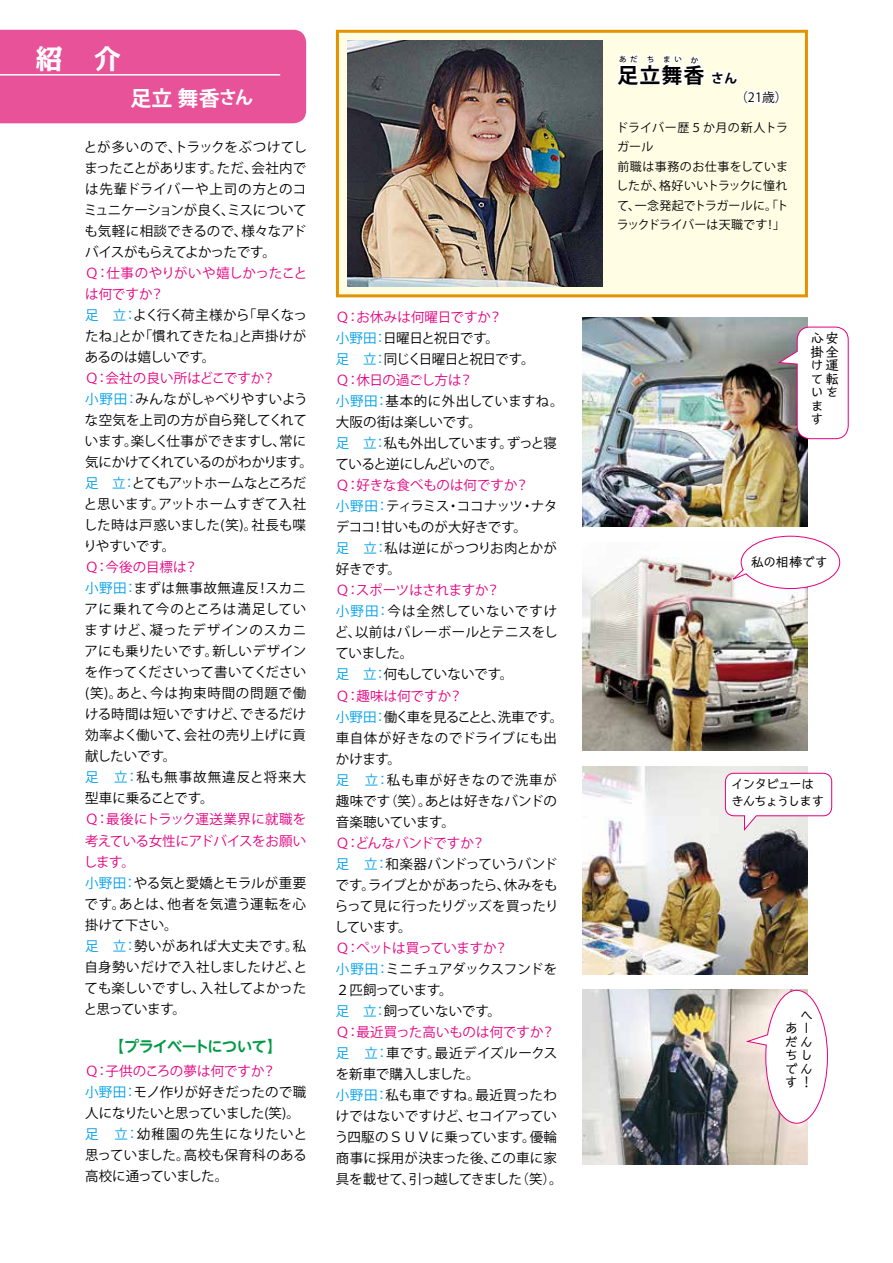
<style>
.page{position:relative;width:893px;height:1263px;background:#fff}
.page>*{position:absolute;margin:0;border:0;box-sizing:border-box;transform-origin:0 0}
.t1{font:700 21px "Koz Go Pro";color:#fff}
.t2{font:700 21px "Koz Go Pro";color:#000}
.t3{font:700 15px "UD Shin M Go Pro De";letter-spacing:-.025em;color:#094}
.t4{font:13.5px/21px "Koz Go Pro";letter-spacing:-.005em;color:#000}
.t5{font:13.5px/21px "Koz Go Pro";letter-spacing:.02em;color:#000}
.t6{font:13.5px/21px "Koz Go Pro";letter-spacing:-.03em;color:#000}
.t7{font:13.5px/21px "Koz Go Pro";letter-spacing:-.035em;color:#000}
.t8{font:13.5px/13.5px "Talking Std";letter-spacing:-.13em;color:#000}
.t9{font:12.75px "Koz Go Pro";color:#000}
.t10{font:700 12.75px "Koz Go Pro";color:#000}
.t11{font:12px/19.5px "Koz Go Pro";letter-spacing:.015em;color:#000}
.t12{font:700 7.5px "Koz Go Pro";color:#000}
.s1{font-size:18px}
.s2{color:#e4007f}
.s3{color:#00a0e9}
</style>
<div class="page">
<div style="left:0;top:30px;width:306px;height:93px;background:#e85298"></div>
<div style="left:336px;top:30px;width:472px;height:267px;background:#fffde4;border:3px solid #e39300"></div>
<img style="left:347px;top:40px;width:256px;height:247px">
<hr style="left:0;top:74px;width:280px;height:2px;background:#fff">
<img style="left:583px;top:990px;width:225px;height:174px">
<img style="left:583px;top:318px;width:225px;height:208px">
<img style="left:583px;top:557px;width:225px;height:193px">
<img style="left:583px;top:766px;width:225px;height:209px">
<svg style="left:777px;top:326px;width:72px;height:113px"></svg>
<svg style="left:730px;top:535px;width:110px;height:54px"></svg>
<svg style="left:725px;top:772px;width:107px;height:60px"></svg>
<svg style="left:745px;top:989px;width:83px;height:135px"></svg>
<svg style="left:613px;top:29px;width:168px;height:77px"></svg>
<h1 class="t1" style="left:3px;top:84px;width:252px">　　　　　　足立 舞香<span class="s1">さん</span></h1>
<p class="t4" style="left:84px;top:137px;width:224px;text-align:justify">とが多いので、トラックをぶつけてしまったことがあります。ただ、会社内では先輩ドライバーや上司の方とのコミュニケーションが良く、ミスについても気軽に相談できるので、様々なアドバイスがもらえてよかったです。</p>
<p class="t4" style="left:85px;top:263px;width:224px"><span class="s2">Ｑ：仕事のやりがいや嬉しかったことは何ですか？<br></span><span class="s3">足　立：</span>よく行く荷主様から「早くなったね」とか「慣れてきたね」と声掛けがあるのは嬉しいです。</p>
<p class="t4" style="left:84px;top:368px;width:231px"><span class="s2">Ｑ：会社の良い所はどこですか？<br></span><span class="s3">小野田：</span>みんながしゃべりやすいような空気を上司の方が自ら発してくれています。楽しく仕事ができますし、常に気にかけてくれているのがわかります。<span class="s3">足　立：</span>とてもアットホームなところだと思います。アットホームすぎて入社した時は戸惑いました(笑)。社長も喋りやすいです。</p>
<p class="t5" style="left:85px;top:557px;width:223px"><span class="s2">Ｑ：今後の目標は？<br></span><span class="s3">小野田：</span>まずは無事故無違反！スカニアに乗れて今のところは満足していますけど、凝ったデザインのスカニアにも乗りたいです。新しいデザインを作ってくださいって書いてください(笑)。あと、今は拘束時間の問題で働ける時間は短いですけど、できるだけ効率よく働いて、会社の売り上げに貢献したいです。<br><span class="s3">足　立：</span>私も無事故無違反と将来大型車に乗ることです。</p>
<p class="t4" style="left:84px;top:809px;width:225px"><span class="s2">Ｑ：最後にトラック運送業界に就職を考えている女性にアドバイスをお願いします。<br></span><span class="s3">小野田：</span>やる気と愛嬌とモラルが重要です。あとは、他者を気遣う運転を心掛けて下さい。<br><span class="s3">足　立：</span>勢いがあれば大丈夫です。私自身勢いだけで入社しましたけど、とても楽しいですし、入社してよかったと思っています。</p>
<p class="t3" style="left:109px;top:1034px;width:174px">【プライベートについて】</p>
<p class="t4" style="left:85px;top:1061px;width:224px"><span class="s2">Ｑ：子供のころの夢は何ですか？<br></span><span class="s3">小野田：</span>モノ作りが好きだったので職人になりたいと思っていました(笑)。<span class="s3">足　立：</span>幼稚園の先生になりたいと思っていました。高校も保育科のある高校に通っていました。</p>
<p class="t6" style="left:336px;top:307px;width:229px"><span class="s2">Ｑ：お休みは何曜日ですか？<br></span><span class="s3">小野田：</span>日曜日と祝日です。<br><span class="s3">足　立：</span>同じく日曜日と祝日です。<br><span class="s2">Ｑ：休日の過ごし方は？<br></span><span class="s3">小野田：</span>基本的に外出していますね。大阪の街は楽しいです。<br><span class="s3">足　立：</span>私も外出しています。ずっと寝ていると逆にしんどいので。</p>
<p class="t4" style="left:336px;top:475px;width:224px"><span class="s2">Ｑ：好きな食べものは何ですか？<br></span><span class="s3">小野田：</span>ティラミス・ココナッツ・ナタデココ！甘いものが大好きです。<br><span class="s3">足　立：</span>私は逆にがっつりお肉とかが好きです。</p>
<p class="t4" style="left:335px;top:580px;width:230px"><span class="s2">Ｑ：スポーツはされますか？<br></span><span class="s3">小野田：</span>今は全然していないですけど、以前はバレーボールとテニスをしていました。<br><span class="s3">足　立：</span>何もしていないです。<br><span class="s2">Ｑ：趣味は何ですか？<br></span><span class="s3">小野田：</span>働く車を見ることと、洗車です。車自体が好きなのでドライブにも出かけます。<br><span class="s3">足　立：</span>私も車が好きなので洗車が趣味です（笑）。あとは好きなバンドの音楽聴いています。</p>
<p class="t7" style="left:335px;top:832px;width:225px"><span class="s2">Ｑ：どんなバンドですか？<br></span><span class="s3">足　立：</span>和楽器バンドっていうバンドです。ライブとかがあったら、休みをもらって見に行ったりグッズを買ったりしています。</p>
<p class="t4" style="left:335px;top:937px;width:230px"><span class="s2">Ｑ：ペットは買っていますか？<br></span><span class="s3">小野田：</span>ミニチュアダックスフンドを<br>２匹飼っています。<br><span class="s3">足　立：</span>飼っていないです。<br><span class="s2">Ｑ：最近買った高いものは何ですか？</span><span class="s3">足　立：</span>車です。最近デイズルークスを新車で購入しました。<br><span class="s3">小野田：</span>私も車ですね。最近買ったわけではないですけど、セコイアっていう四駆のＳＵＶに乗っています。優輪商事に採用が決まった後、この車に家具を載せて、引っ越してきました（笑）。</p>
<p class="t12" style="left:619px;top:54px;width:20px">あだ</p>
<p class="t12" style="left:647px;top:54px;width:9px">ち</p>
<p class="t12" style="left:663px;top:54px;width:20px">まい</p>
<p class="t12" style="left:691px;top:56px;width:9px">か</p>
<h1 class="t2" style="left:617px;top:61px;width:89px">足立舞香</h1>
<p class="t10" style="left:711px;top:70px;width:28px">さん</p>
<p class="t9" style="left:735px;top:89px;width:54px">（21歳）</p>
<p class="t11" style="left:616px;top:118px;width:174px">ドライバー歴５か月の新人トラガール<br>前職は事務のお仕事をしていましたが、格好いいトラックに憧れて、一念発起でトラガールに。「トラックドライバーは天職です！」</p>
<p class="t8" style="left:810px;top:331px;width:29px">心安掛全け運て転いをま<br>す</p>
<p class="t8" style="left:751px;top:554px;width:79px">私の相棒です</p>
<p class="t8" style="left:731px;top:775px;width:96px;line-height:16.5px">インタビューはきんちょうします</p>
<p class="t8" style="left:785px;top:1007px;width:29px;text-indent:15px">へあーだんちしでんす！</p>
</div>
